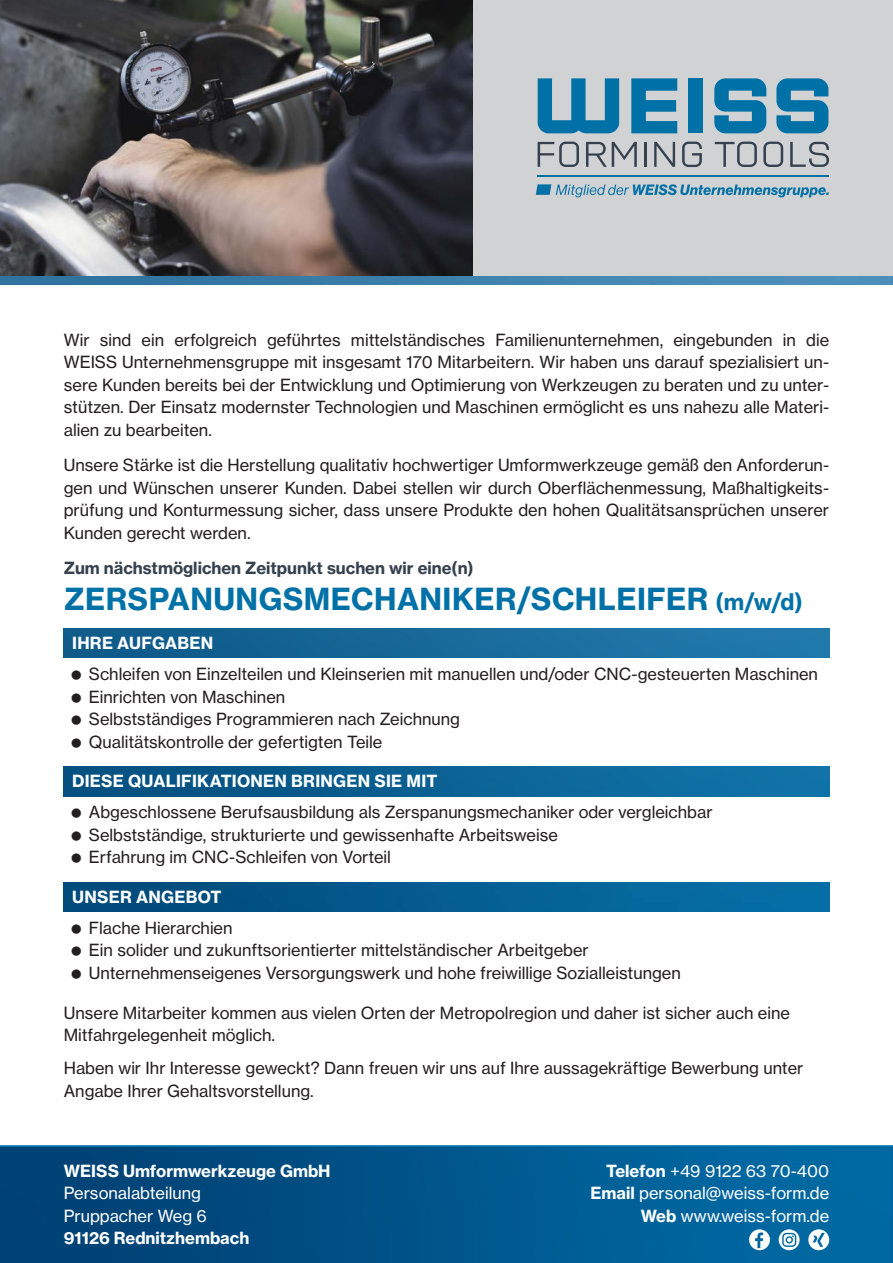
<style>
.page{position:relative;width:893px;height:1263px;background:#fff}
.page>*{position:absolute;margin:0;border:0;box-sizing:border-box;transform-origin:0 0}
.t1{font:30px "N Haas Grotesk TX Pro 75 Bd";letter-spacing:.015em;color:#0071a7}
.t2{font:16.5px/22.5px "N Haas Grotesk TX Pro 55 Rg";color:#231f20}
.t3{font:16.5px "N Haas Grotesk TX Pro 75 Bd";letter-spacing:.015em;color:#fff}
.t4{font:16.5px/22.5px "N Haas Grotesk TX Pro 55 Rg";color:#fff}
.t5{font:16.5px "N Haas Grotesk TX Pro 75 Bd";color:#35414f}
.s1{font-size:22.5px}
.s2{font-family:"N Haas Grotesk TX Pro 75 Bd"}
</style>
<div class="page">
<img style="left:0;top:276px;width:893px;height:8px">
<img style="left:64px;top:882px;width:765px;height:30px">
<img style="left:64px;top:766px;width:765px;height:30px">
<img style="left:64px;top:628px;width:765px;height:30px">
<img style="left:0;top:1147px;width:893px;height:116px">
<hr style="left:0;top:1145px;width:893px;height:2px;background:#0071a7">
<div style="left:0;top:0;width:893px;height:276px;background:#d1d2d4"></div>
<svg style="left:536px;top:184px;width:293px;height:13px"></svg>
<hr style="left:538px;top:175px;width:291px;height:1px;background:#0071a7">
<svg style="left:538px;top:78px;width:81px;height:55px"></svg>
<svg style="left:631px;top:78px;width:46px;height:55px"></svg>
<div style="left:688px;top:78px;width:15px;height:55px;background:#0071a7"></div>
<svg style="left:714px;top:78px;width:52px;height:55px"></svg>
<svg style="left:776px;top:78px;width:52px;height:55px"></svg>
<svg style="left:538px;top:142px;width:41px;height:25px"></svg>
<svg style="left:586px;top:142px;width:51px;height:25px"></svg>
<hr style="left:644px;top:142px;width:3px;height:25px;background:#35414f">
<svg style="left:654px;top:142px;width:21px;height:25px"></svg>
<svg style="left:682px;top:142px;width:20px;height:25px"></svg>
<svg style="left:715px;top:142px;width:42px;height:25px"></svg>
<svg style="left:763px;top:142px;width:20px;height:25px"></svg>
<svg style="left:790px;top:142px;width:39px;height:25px"></svg>
<img style="left:0;top:0;width:472px;height:276px">
<svg style="left:749px;top:1229px;width:21px;height:21px"></svg>
<svg style="left:779px;top:1229px;width:21px;height:21px"></svg>
<svg style="left:808px;top:1229px;width:21px;height:21px"></svg>
<p class="t2" style="left:64px;top:329px;width:767px;text-align:justify">Wir sind ein erfolgreich geführtes mittelständisches Familienunternehmen, eingebunden in die WEISS Unternehmensgruppe mit insgesamt 170 Mitarbeitern. Wir haben uns darauf spezialisiert un&shy;sere Kunden bereits bei der Entwicklung und Optimierung von Werkzeugen zu beraten und zu unter&shy;stützen. Der Einsatz modernster Technologien und Maschinen ermöglicht es uns nahezu alle Materi&shy;alien zu bearbeiten.</p>
<p class="t2" style="left:64px;top:454px;width:767px;text-align:justify">Unsere Stärke ist die Herstellung qualitativ hochwertiger Umformwerkzeuge gemäß den Anforderun&shy;gen und Wünschen unserer Kunden. Dabei stellen wir durch Oberflächenmessung, Maßhaltigkeits&shy;prüfung und Konturmessung sicher, dass unsere Produkte den hohen Qualitätsansprüchen unserer Kunden gerecht werden.</p>
<p class="t5" style="left:64px;top:557px;width:411px">Zum nächstmöglichen Zeitpunkt suchen wir eine(n)</p>
<h1 class="t1" style="left:64px;top:580px;width:740px">ZERSPANUNGSMECHANIKER/SCHLEIFER <span class="s1">(m/w/d)</span></h1>
<p class="t3" style="left:72px;top:633px;width:143px">IHRE AUFGABEN</p>
<p class="t2" style="left:89px;top:663px;width:731px">Schleifen von Einzelteilen und Kleinserien mit manuellen und/oder CNC-gesteuerten Maschinen Einrichten von Maschinen<br>Selbstständiges Programmieren nach Zeichnung<br>Qualitätskontrolle der gefertigten Teile</p>
<p class="t3" style="left:72px;top:771px;width:367px">DIESE QUALIFIKATIONEN BRINGEN SIE MIT</p>
<p class="t2" style="left:89px;top:801px;width:625px">Abgeschlossene Berufsausbildung als Zerspanungsmechaniker oder vergleichbar<br>Selbstständige, strukturierte und gewissenhafte Arbeitsweise<br>Erfahrung im CNC-Schleifen von Vorteil</p>
<p class="t3" style="left:72px;top:886px;width:151px">UNSER ANGEBOT</p>
<p class="t2" style="left:89px;top:917px;width:593px">Flache Hierarchien<br>Ein solider und zukunftsorientierter mittelständischer Arbeitgeber<br>Unternehmenseigenes Versorgungswerk und hohe freiwillige Sozialleistungen</p>
<p class="t2" style="left:64px;top:1001px;width:728px">Unsere Mitarbeiter kommen aus vielen Orten der Metropolregion und daher ist sicher auch eine<br>Mitfahrgelegenheit möglich.</p>
<p class="t2" style="left:64px;top:1057px;width:741px">Haben wir Ihr Interesse geweckt? Dann freuen wir uns auf Ihre aussagekräftige Bewerbung unter<br>Angabe Ihrer Gehaltsvorstellung.</p>
<p class="t3" style="left:64px;top:1160px;width:268px">WEISS Umformwerkzeuge GmbH</p>
<p class="t4" style="left:64px;top:1182px;width:145px">Personalabteilung<br>Pruppacher Weg 6</p>
<p class="t3" style="left:64px;top:1228px;width:187px">91126 Rednitzhembach</p>
<p class="t4" style="left:591px;top:1159px;width:240px;text-align:right"><span class="s2">Telefon</span> +49 9122 63 70-400<br><span class="s2">Email</span> personal@weiss-form.de<br><span class="s2">Web</span> www.weiss-form.de</p>
</div>
